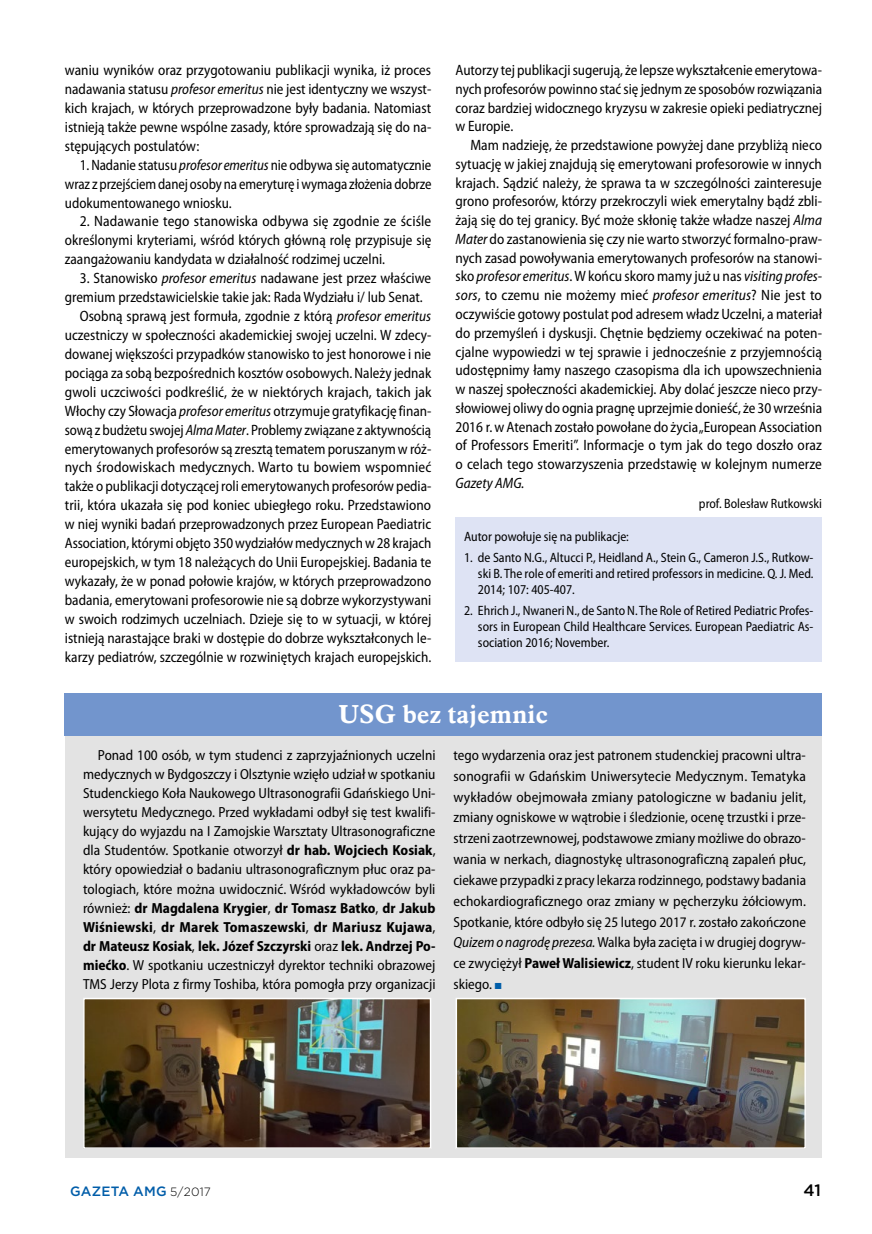
<style>
.page{position:relative;width:872px;height:1234px;background:#fff}
.page>*{position:absolute;margin:0;border:0;box-sizing:border-box;transform-origin:0 0}
.t1{font:700 25.5px "Aldine 721 EU";letter-spacing:.005em;color:#fff}
.t2{font:500 16.5px "Gotham";color:#000}
.t3{font:semi-condensed 15px/18.8px "Myriad Pro";color:#000;text-align:justify}
.t4{font:semi-condensed 15px/18.8px "Myriad Pro";color:#000;text-align:justify;scale:.96 1}
.t5{font:semi-condensed 15px/18.9px "Myriad Pro";color:#000;text-align:justify;scale:.94 1}
.t6{font:semi-condensed 15px "Myriad Pro";color:#000;scale:.95 1}
.t7{font:italic semi-condensed 15px "Myriad Pro";color:#000}
.t8{font:semi-condensed 14.7px/19px "Myriad Pro";color:#000;text-align:justify}
.t9{font:semi-condensed 13.5px/16.2px "Myriad Pro";color:#000;text-align:justify;scale:.96 1}
.t10{font:500 13.5px "Gotham";letter-spacing:.015em;color:#005da9}
.s1{font-style:italic}
.s2{font-weight:700}
.s3{color:#005da9}
.s4{font-weight:300;font-size:12px;color:#000}
</style>
<div class="page">
<div style="left:455px;top:516px;width:367px;height:145px;background:#dee3f4"></div>
<div style="left:65px;top:693px;width:756px;height:464px;background:#e3e3e3"></div>
<div style="left:65px;top:693px;width:757px;height:42px;background:#7295cd"></div>
<img style="left:458px;top:1000px;width:345px;height:145px">
<div style="left:455px;top:997px;width:351px;height:151px;border:2px solid #fff"></div>
<img style="left:86px;top:1000px;width:342px;height:145px">
<div style="left:83px;top:997px;width:348px;height:151px;border:2px solid #fff"></div>
<p class="t3" style="left:65px;top:60px;width:368px">waniu wyników oraz przygotowaniu publikacji wynika, iż proces nadawania statusu <span class="s1">profesor emeritus</span> nie jest identyczny we wszyst&shy;kich krajach, w których przeprowadzone były badania. Natomiast istnieją także pewne wspólne zasady, które sprowadzają się do na&shy;stępujących postulatów:</p>
<p class="t5" style="left:65px;top:155px;width:391px;text-indent:15px">1. Nadanie statusu <span class="s1">profesor emeritus</span> nie odbywa się automatycznie wraz z przejściem danej osoby na emeryturę i wymaga złożenia dobrze udokumentowanego wniosku.</p>
<p class="t3" style="left:65px;top:212px;width:368px;text-indent:15px">2. Nadawanie tego stanowiska odbywa się zgodnie ze ściśle określonymi kryteriami, wśród których główną rolę przypisuje się zaangażowaniu kandydata w działalność rodzimej uczelni.</p>
<p class="t4" style="left:80px;top:268px;width:368px">3. Stanowisko <span class="s1">profesor emeritus</span> nadawane jest przez właściwe</p>
<p class="t4" style="left:65px;top:287px;width:374px">gremium przedstawicielskie takie jak: Rada Wydziału i/ lub Senat.</p>
<p class="t4" style="left:80px;top:306px;width:367px">Osobną sprawą jest formuła, zgodnie z którą <span class="s1">profesor emeritus</span></p>
<p class="t4" style="left:65px;top:325px;width:383px">uczestniczy w społeczności akademickiej swojej uczelni. W zdecy-</p>
<p class="t4" style="left:65px;top:344px;width:383px">dowanej większości przypadków stanowisko to jest honorowe i nie</p>
<p class="t4" style="left:65px;top:363px;width:383px">pociąga za sobą bezpośrednich kosztów osobowych. Należy jednak</p>
<p class="t3" style="left:65px;top:382px;width:368px">gwoli uczciwości podkreślić, że w niektórych krajach, takich jak</p>
<p class="t4" style="left:65px;top:401px;width:383px">Włochy czy Słowacja <span class="s1">profesor emeritus</span> otrzymuje gratyfikację finan-</p>
<p class="t6" style="left:65px;top:420px;width:387px">sową z budżetu swojej <span class="s1">Alma Mater</span>. Problemy związane z aktywnością</p>
<p class="t4" style="left:65px;top:439px;width:383px">emerytowanych profesorów są zresztą tematem poruszanym w róż-</p>
<p class="t3" style="left:65px;top:457px;width:368px">nych środowiskach medycznych. Warto tu bowiem wspomnieć</p>
<p class="t4" style="left:65px;top:476px;width:383px">także o publikacji dotyczącej roli emerytowanych profesorów pedia-</p>
<p class="t3" style="left:65px;top:495px;width:368px">trii, która ukazała się pod koniec ubiegłego roku. Przedstawiono</p>
<p class="t4" style="left:65px;top:514px;width:383px">w niej wyniki badań przeprowadzonych przez European Paediatric</p>
<p class="t6" style="left:65px;top:534px;width:387px">Association, którymi objęto 350 wydziałów medycznych w 28 krajach</p>
<p class="t4" style="left:65px;top:552px;width:383px">europejskich, w tym 18 należących do Unii Europejskiej. Badania te</p>
<p class="t4" style="left:65px;top:571px;width:383px">wykazały, że w ponad połowie krajów, w których przeprowadzono</p>
<p class="t4" style="left:65px;top:590px;width:383px">badania, emerytowani profesorowie nie są dobrze wykorzystywani</p>
<p class="t4" style="left:65px;top:609px;width:383px">w swoich rodzimych uczelniach. Dzieje się to w sytuacji, w której</p>
<p class="t4" style="left:65px;top:628px;width:383px">istnieją narastające braki w dostępie do dobrze wykształconych le-</p>
<p class="t4" style="left:65px;top:647px;width:383px">karzy pediatrów, szczególnie w rozwiniętych krajach europejskich.</p>
<p class="t4" style="left:455px;top:60px;width:383px">Autorzy tej publikacji sugerują, że lepsze wykształcenie emerytowa&shy;nych profesorów powinno stać się jednym ze sposobów rozwiązania coraz bardziej widocznego kryzysu w zakresie opieki pediatrycznej w Europie.</p>
<p class="t3" style="left:455px;top:135px;width:368px;text-indent:15px">Mam nadzieję, że przedstawione powyżej dane przybliżą nieco sytuację w jakiej znajdują się emerytowani profesorowie w innych krajach. Sądzić należy, że sprawa ta w szczególności zainteresuje grono profesorów, którzy przekroczyli wiek emerytalny bądź zbli&shy;żają się do tej granicy. Być może skłonię także władze naszej <span class="s1">Alma Mater</span> do zastanowienia się czy nie warto stworzyć formalno-praw&shy;nych zasad powoływania emerytowanych profesorów na stanowi&shy;sko <span class="s1">profesor emeritus</span>. W końcu skoro mamy już u nas <span class="s1">visiting profes&shy;sors</span>, to czemu nie możemy mieć <span class="s1">profesor emeritus</span>? Nie jest to oczywiście gotowy postulat pod adresem władz Uczelni, a materiał do przemyśleń i dyskusji. Chętnie będziemy oczekiwać na poten&shy;cjalne wypowiedzi w tej sprawie i jednocześnie z przyjemnością udostępnimy łamy naszego czasopisma dla ich upowszechnienia w naszej społeczności akademickiej. Aby dolać jeszcze nieco przy&shy;słowiowej oliwy do ognia pragnę uprzejmie donieść, że 30 września 2016 r. w Atenach zostało powołane do życia „European Association of Professors Emeriti”. Informacje o tym jak do tego doszło oraz o celach tego stowarzyszenia przedstawię w kolejnym numerze</p>
<p class="t7" style="left:455px;top:473px;width:70px">Gazety AMG.</p>
<p class="t9" style="left:699px;top:495px;width:130px">prof. Bolesław Rutkowski</p>
<p class="t9" style="left:464px;top:528px;width:173px">Autor powołuje się na publikacje:</p>
<p class="t9" style="left:478px;top:549px;width:351px;text-indent:-14px">1. de Santo N.G., Altucci P., Heidland A., Stein G., Cameron J.S., Rutkow&shy;ski B. The role of emeriti and retired professors in medicine. Q. J. Med.<br>2014; 107: 405-407.</p>
<p class="t9" style="left:478px;top:602px;width:351px;text-indent:-14px">2. Ehrich J., Nwaneri N., de Santo N. The Role of Retired Pediatric Profes&shy;sors in European Child Healthcare Services. European Paediatric As&shy;sociation 2016; November.</p>
<h1 class="t1" style="left:338px;top:698px;width:211px">USG bez tajemnic</h1>
<p class="t8" style="left:83px;top:745px;width:354px;text-indent:15px">Ponad 100 osób, w tym studenci z zaprzyjaźnionych uczelni medycznych w Bydgoszczy i Olsztynie wzięło udział w spotkaniu Studenckiego Koła Naukowego Ultrasonografii Gdańskiego Uni&shy;wersytetu Medycznego. Przed wykładami odbył się test kwalifi&shy;kujący do wyjazdu na I Zamojskie Warsztaty Ultrasonograficzne dla Studentów. Spotkanie otworzył <span class="s2">dr hab. Wojciech Kosiak</span>, który opowiedział o badaniu ultrasonograficznym płuc oraz pa&shy;tologiach, które można uwidocznić. Wśród wykładowców byli również: <span class="s2">dr Magdalena Krygier</span>, <span class="s2">dr Tomasz Batko</span>, <span class="s2">dr Jakub Wiśniewski</span>, <span class="s2">dr Marek Tomaszewski</span>, <span class="s2">dr Mariusz Kujawa</span>, <span class="s2">dr Mateusz Kosiak</span>, <span class="s2">lek. Józef Szczyrski</span> oraz <span class="s2">lek. Andrzej Po&shy;miećko</span>. W spotkaniu uczestniczył dyrektor techniki obrazowej TMS Jerzy Plota z firmy Toshiba, która pomogła przy organizacji</p>
<p class="t8" style="left:453px;top:744px;width:354px;line-height:20.9px">tego wydarzenia oraz jest patronem studenckiej pracowni ultra&shy;sonografii w Gdańskim Uniwersytecie Medycznym. Tematyka wykładów obejmowała zmiany patologiczne w badaniu jelit, zmiany ogniskowe w wątrobie i śledzionie, ocenę trzustki i prze&shy;strzeni zaotrzewnowej, podstawowe zmiany możliwe do obrazo&shy;wania w nerkach, diagnostykę ultrasonograficzną zapaleń płuc, ciekawe przypadki z pracy lekarza rodzinnego, podstawy badania echokardiograficznego oraz zmiany w pęcherzyku żółciowym.<br>Spotkanie, które odbyło się 25 lutego 2017 r. zostało zakończone <span class="s1">Quizem o nagrodę prezesa.</span> Walka była zacięta i w drugiej dogryw&shy;ce zwyciężył <span class="s2">Paweł Walisiewicz</span>, student IV roku kierunku lekar&shy;skiego. <span class="s3">■</span></p>
<p class="t10" style="left:70px;top:1182px;width:142px">GAZETA AMG <span class="s4">5/2017</span></p>
<p class="t2" style="left:803px;top:1179px;width:19px">41</p>
</div>
